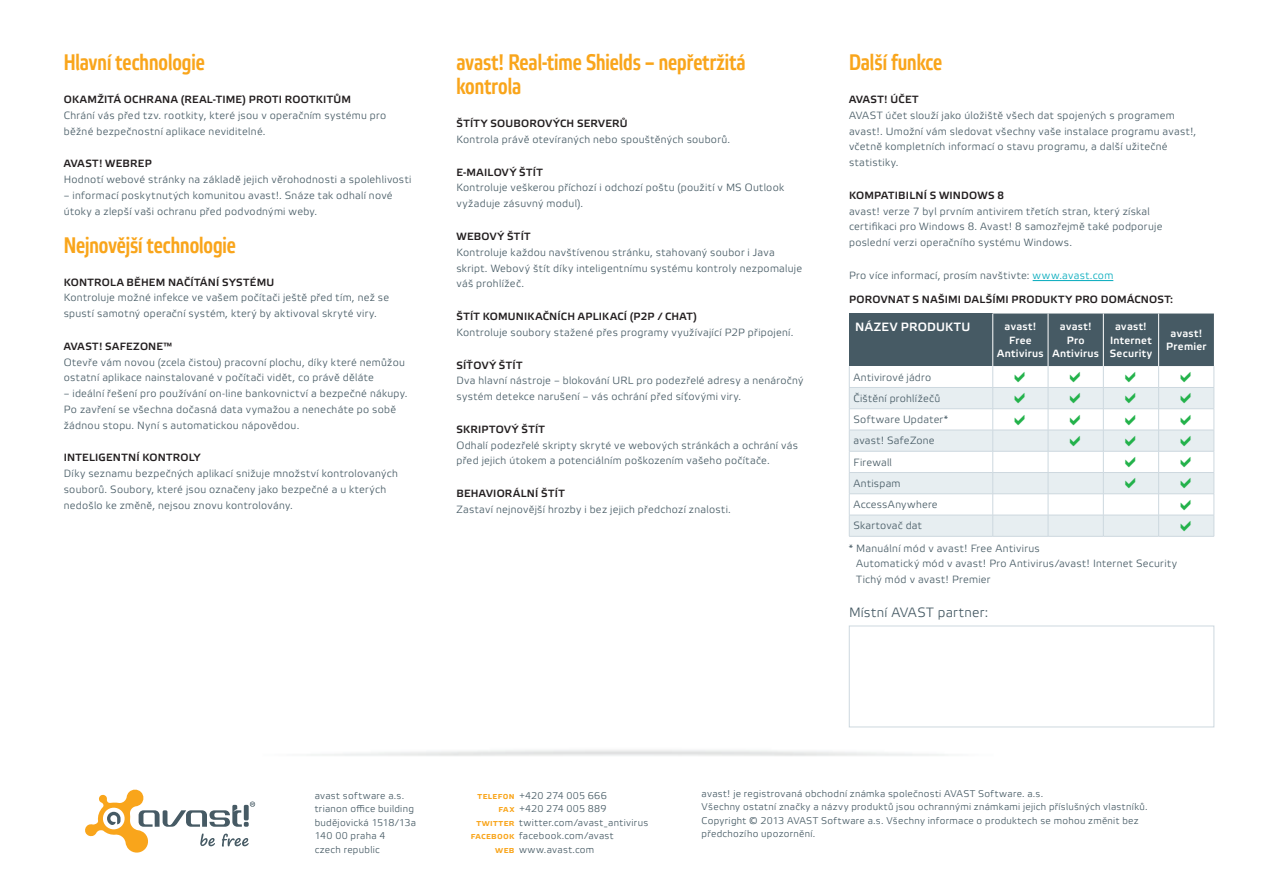
<style>
.page{position:relative;width:1263px;height:893px;background:#fff}
.page>*{position:absolute;margin:0;border:0;box-sizing:border-box;transform-origin:0 0}
.t1{font:500 22.5px/24px "Etelka Narrow";letter-spacing:-.005em;color:#f9a51b}
.t2{font:300 13.5px "Etelka";letter-spacing:.015em;color:#465a64}
.t3{font:700 12px "Etelka Light Pro";letter-spacing:.03em;color:#fff}
.t4{font:10.5px/15.8px "Etelka Light Pro";letter-spacing:.025em;color:#465a64}
.t5{font:300 10.5px/15.8px "Etelka";letter-spacing:.025em;color:#465a64}
.t6{font:700 10.5px "Etelka Light Pro";letter-spacing:.025em;color:#231f20}
.t7{font:700 10.5px/13.5px "Etelka Light Pro";color:#fff;text-align:center}
.t8{font:300 9.75px/13.5px "Etelka";letter-spacing:.03em;color:#465a64}
.t9{font:700 9.75px/13.5px "Etelka Light Pro";letter-spacing:.03em;color:#f9a51b;text-align:right}
.s1{color:#03aabc}
</style>
<div class="page">
<img style="left:133px;top:280px;width:1082px;height:525px">
<svg style="left:85px;top:790px;width:170px;height:63px"></svg>
<hr style="left:1033px;top:280px;width:80px;height:1px;background:#03aabc">
<div style="left:849px;top:626px;width:365px;height:101px;border:1px solid #cdd8df"></div>
<hr style="left:849px;top:536px;width:144px;height:1px;background:#cdd8df">
<hr style="left:993px;top:536px;width:55px;height:1px;background:#cdd8df">
<hr style="left:1048px;top:536px;width:55px;height:1px;background:#cdd8df">
<hr style="left:1103px;top:536px;width:55px;height:1px;background:#cdd8df">
<hr style="left:1158px;top:536px;width:56px;height:1px;background:#cdd8df">
<svg style="left:849px;top:314px;width:366px;height:222px"></svg>
<h1 class="t1" style="left:64px;top:52px;width:143px">Hlavní technologie</h1>
<p class="t6" style="left:64px;top:94px;width:289px">OKAMŽITÁ OCHRANA (REAL-TIME) PROTI ROOTKITŮM</p>
<p class="t4" style="left:64px;top:108px;width:324px">Chrání vás před tzv. rootkity, které jsou v operačním systému pro běžné bezpečnostní aplikace neviditelné.</p>
<p class="t6" style="left:64px;top:158px;width:90px">AVAST! WEBREP</p>
<p class="t4" style="left:64px;top:172px;width:349px">Hodnotí webové stránky na základě jejich věrohodnosti a spolehlivosti</p>
<p class="t4" style="left:64px;top:188px;width:330px">– informací poskytnutých komunitou avast!. Snáze tak odhalí nové útoky a zlepší vaši ochranu před podvodnými weby.</p>
<h1 class="t1" style="left:64px;top:234px;width:174px">Nejnovější technologie</h1>
<p class="t6" style="left:64px;top:276px;width:212px">KO NTRO LA BĚHEM NAČÍTÁNÍ SYSTÉMU</p>
<p class="t4" style="left:64px;top:290px;width:327px">Kontroluje možné infekce ve vašem počítači ještě před tím, než se spustí samotný operační systém, který by aktivoval skryté viry.</p>
<p class="t6" style="left:64px;top:340px;width:110px">AVAST! SAFEZO NE™</p>
<p class="t4" style="left:64px;top:355px;width:343px">Otevře vám novou (zcela čistou) pracovní plochu, díky které nemůžou ostatní aplikace nainstalované v počítači vidět, co právě děláte</p>
<p class="t4" style="left:64px;top:386px;width:345px">– ideální řešení pro používání on-line bankovnictví a bezpečné nákupy.<br>Po zavření se všechna dočasná data vymažou a nenecháte po sobě žádnou stopu. Nyní s automatickou nápovědou.</p>
<p class="t6" style="left:64px;top:452px;width:138px">I NTELIGENTNÍ KO NTRO LY</p>
<p class="t4" style="left:64px;top:466px;width:336px">Díky seznamu bezpečných aplikací snižuje množství kontrolovaných souborů. Soubory, které jsou označeny jako bezpečné a u kterých nedošlo ke změně, nejsou znovu kontrolovány.</p>
<h1 class="t1" style="left:456px;top:52px;width:291px">avast! Real-time Shields – nepřetržitá kontrola</h1>
<p class="t6" style="left:456px;top:118px;width:173px">ŠTÍTY SO UBO ROVÝCH SERVERŮ</p>
<p class="t4" style="left:456px;top:132px;width:275px">Kontrola právě otevíraných nebo spouštěných souborů.</p>
<p class="t6" style="left:456px;top:166px;width:88px">E-MAILOVÝ ŠTÍT</p>
<p class="t4" style="left:456px;top:181px;width:329px">Kontroluje veškerou příchozí i odchozí poštu (použití v MS Outlook vyžaduje zásuvný modul).</p>
<p class="t6" style="left:456px;top:231px;width:76px">WEBOVÝ ŠTÍT</p>
<p class="t4" style="left:456px;top:245px;width:347px">Kontroluje každou navštívenou stránku, stahovaný soubor i Java skript. Webový štít díky inteligentnímu systému kontroly nezpomaluje váš prohlížeč.</p>
<p class="t6" style="left:456px;top:311px;width:242px">ŠTÍT KO MUNIKAČNÍCH APLIKACÍ (P2P / CHAT)</p>
<p class="t4" style="left:456px;top:325px;width:338px">Kontroluje soubory stažené přes programy využívající P2P připojení.</p>
<p class="t6" style="left:456px;top:359px;width:68px">SÍŤOVÝ ŠTÍT</p>
<p class="t4" style="left:456px;top:373px;width:349px">Dva hlavní nástroje – blokování URL pro podezřelé adresy a nenáročný systém detekce narušení – vás ochrání před síťovými viry.</p>
<p class="t6" style="left:456px;top:423px;width:90px">SKRIPTOVÝ ŠTÍT</p>
<p class="t4" style="left:456px;top:438px;width:343px">Odhalí podezřelé skripty skryté ve webových stránkách a ochrání vás před jejich útokem a potenciálním poškozením vašeho počítače.</p>
<p class="t6" style="left:456px;top:488px;width:110px">BEHAVIO RÁLNÍ ŠTÍT</p>
<p class="t4" style="left:456px;top:502px;width:276px">Zastaví nejnovější hrozby i bez jejich předchozí znalosti.</p>
<h1 class="t1" style="left:849px;top:52px;width:95px">Další funkce</h1>
<p class="t6" style="left:849px;top:94px;width:71px">AVAST! ÚČET</p>
<p class="t5" style="left:849px;top:108px;width:349px">AVAST účet slouží jako úložiště všech dat spojených s programem avast!. Umožní vám sledovat všechny vaše instalace programu avast!, včetně kompletních informací o stavu programu, a další užitečné statistiky.</p>
<p class="t6" style="left:849px;top:190px;width:156px">KOMPATIBILNÍ S WINDOWS 8</p>
<p class="t5" style="left:849px;top:204px;width:315px">avast! verze 7 byl prvním antivirem třetích stran, který získal certifikaci pro Windows 8. Avast! 8 samozřejmě také podporuje poslední verzi operačního systému Windows.</p>
<p class="t5" style="left:849px;top:268px;width:266px">Pro více informací, prosím navštivte: <span class="s1">www.avast.com</span></p>
<p class="t6" style="left:849px;top:294px;width:326px">PO ROVNAT S NAŠIMI DALŠÍMI PRO DUKTY PRO DO MÁCNOST:</p>
<p class="t3" style="left:855px;top:320px;width:117px">NÁZEV PRO DUKTU</p>
<p class="t7" style="left:997px;top:320px;width:48px">AVAST!<br>FREE<br>ANTIVIRUS</p>
<p class="t7" style="left:1052px;top:320px;width:48px">AVAST!<br>PRO<br>ANTIVIRUS</p>
<p class="t7" style="left:1110px;top:320px;width:44px">AVAST!<br>I NTERNET<br>SECURITY</p>
<p class="t7" style="left:1166px;top:327px;width:42px">AVAST!<br>PREMIER</p>
<p class="t5" style="left:853px;top:370px;width:79px">Antivirové jádro</p>
<p class="t5" style="left:853px;top:391px;width:88px">Čištění prohlížečů</p>
<p class="t5" style="left:853px;top:412px;width:96px">Software Updater*</p>
<p class="t5" style="left:853px;top:433px;width:83px">avast! SafeZone</p>
<p class="t5" style="left:853px;top:455px;width:40px">Firewall</p>
<p class="t5" style="left:853px;top:476px;width:49px">Antispam</p>
<p class="t5" style="left:853px;top:497px;width:86px">AccessAnywhere</p>
<p class="t5" style="left:853px;top:518px;width:70px">Skartovač dat</p>
<p class="t5" style="left:849px;top:540px;width:192px">* Manuální mód v avast! Free Antivirus</p>
<p class="t5" style="left:856px;top:556px;width:322px">Automatický mód v avast! Pro Antivirus/avast! Internet Security<br>Tichý mód v avast! Premier</p>
<p class="t2" style="left:849px;top:604px;width:141px">Místní AVAST partner:</p>
<p class="t8" style="left:315px;top:789px;width:103px">avast software a.s. trianon office building budějovická 1518/13a<br>140 00 praha 4<br>czech republic</p>
<p class="t9" style="left:471px;top:789px;width:45px">TELEFON<br>FAX<br>TWITTER<br>FACEBOOK<br>WEB</p>
<p class="t8" style="left:519px;top:789px;width:131px">+420 274 005 666<br>+420 274 005 889 twitter.com/avast_antivirus facebook.com/avast www.avast.com</p>
<p class="t8" style="left:702px;top:787px;width:447px">avast! je registrovaná obchodní známka společnosti AVAST Software. a.s.<br>Všechny ostatní značky a názvy produktů jsou ochrannými známkami jejich příslušných vlastníků.<br>Copyright © 2013 AVAST Software a.s. Všechny informace o produktech se mohou změnit bez předchozího upozornění.</p>
</div>
